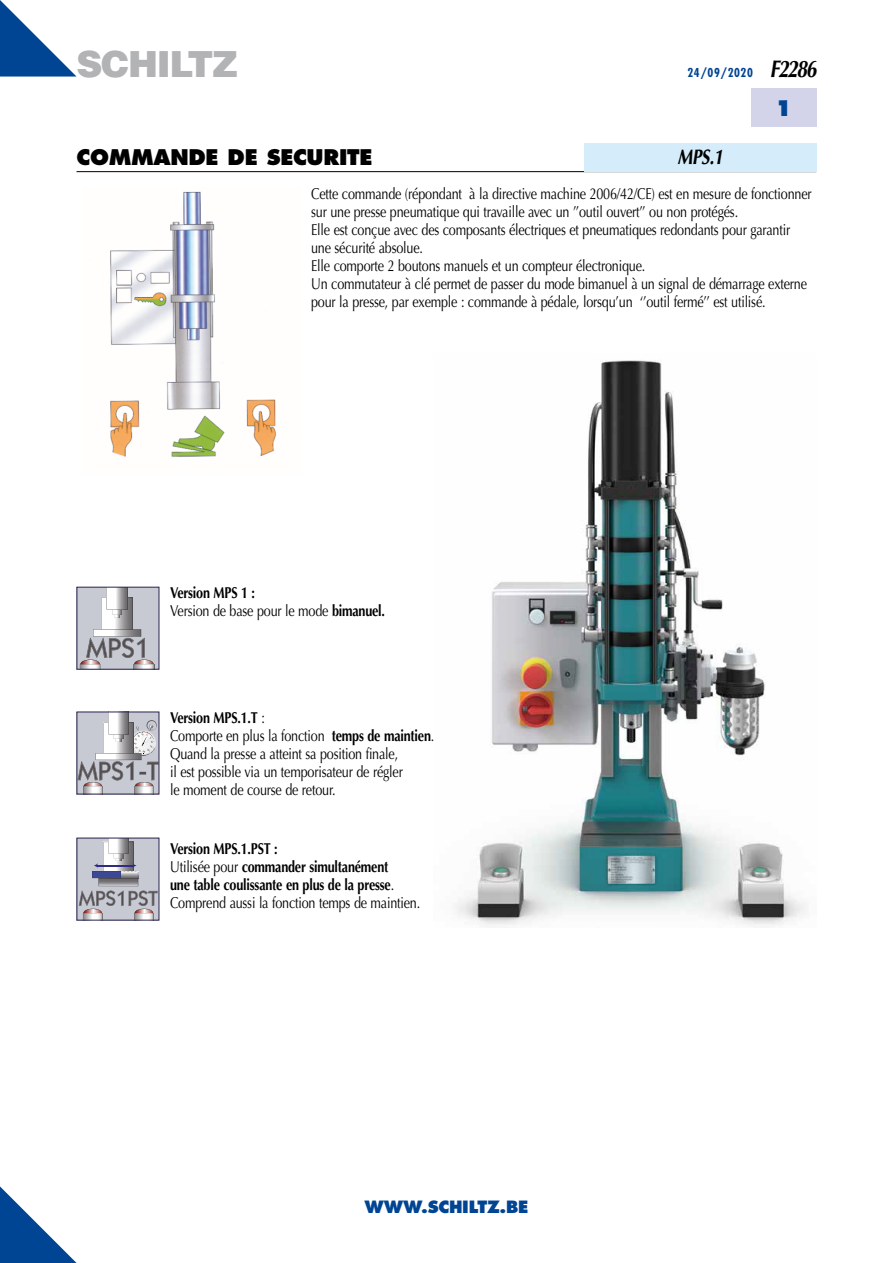
<style>
.page{position:relative;width:893px;height:1263px;background:#fff}
.page>*{position:absolute;margin:0;border:0;box-sizing:border-box;transform-origin:0 0}
.t1{font:900 36px "Helvetica";letter-spacing:-.035em;color:#b1b3b4}
.t2{font:800 21px "Futura";letter-spacing:-.015em;color:#000}
.t3{font:italic 700 21px "Optima";color:#000;scale:.8 1}
.t4{font:800 21px "Futura";color:#004494}
.t5{font:800 16.5px "Futura";letter-spacing:-.015em;color:#004494}
.t6{font:15.75px/18px "Optima";letter-spacing:-.015em;color:#000;scale:.8 1}
.t7{font:700 15.75px/18px "Optima";letter-spacing:-.015em;color:#000;scale:.8 1}
.t8{font:700 condensed 12px "Futura";letter-spacing:.05em;color:#004494}
.s1{font-family:"Optima";font-style:italic;font-stretch:normal;font-size:24px;color:#000}
.s2{font-weight:700}
.s3{font-weight:400}
</style>
<div class="page">
<svg style="left:0;top:1186px;width:77px;height:77px"></svg>
<hr style="left:77px;top:171px;width:739px;height:1px;background:#000">
<div style="left:751px;top:89px;width:65px;height:38px;background:#d3d4e9"></div>
<svg style="left:0;top:0;width:77px;height:77px"></svg>
<div style="left:584px;top:143px;width:232px;height:28px;background:#d5edfa"></div>
<img style="left:110px;top:191px;width:166px;height:266px">
<svg style="left:79px;top:840px;width:78px;height:78px"></svg>
<div style="left:77px;top:587px;width:82px;height:82px;background:#c7c9d3"></div>
<svg style="left:80px;top:589px;width:74px;height:79px"></svg>
<div style="left:77px;top:587px;width:82px;height:83px;border:1px solid #2a244d"></div>
<svg style="left:79px;top:714px;width:78px;height:78px"></svg>
<img style="left:455px;top:360px;width:351px;height:567px">
<h1 class="t1" style="left:77px;top:40px;width:163px">SCHILTZ</h1>
<p class="t8" style="left:687px;top:65px;width:130px">24/09/2020 <span class="s1">F2286</span></p>
<h2 class="t4" style="left:775px;top:95px;width:19px">1</h2>
<h2 class="t2" style="left:77px;top:144px;width:297px">COMMANDE DE SECURITE</h2>
<h2 class="t3" style="left:677px;top:145px;width:59px">MPS.1</h2>
<p class="t6" style="left:311px;top:184px;width:627px">Cette commande (répondant à la directive machine 2006/42/CE) est en mesure de fonctionner sur une presse pneumatique qui travaille avec un ’’outil ouvert’’ ou non protégés.<br>Elle est conçue avec des composants électriques et pneumatiques redondants pour garantir une sécurité absolue.<br>Elle comporte 2 boutons manuels et un compteur électronique.<br>Un commutateur à clé permet de passer du mode bimanuel à un signal de démarrage externe pour la presse, par exemple : commande à pédale, lorsqu’un ‘’outil fermé’’ est utilisé.</p>
<p class="t6" style="left:170px;top:584px;width:270px"><span class="s2">Version MPS 1 :<br></span>Version de base pour le mode <span class="s2">bimanuel.</span></p>
<p class="t6" style="left:170px;top:709px;width:332px"><span class="s2">Version MPS.1.T</span> :<br>Comporte en plus la fonction <span class="s2">temps de maintien</span>.<br>Quand la presse a atteint sa position finale,<br>il est possible via un temporisateur de régler<br>le moment de course de retour.</p>
<p class="t7" style="left:170px;top:839px;width:314px">Version MPS.1.PST :<br><span class="s3">Utilisée pour</span> commander simultanément<br>une table coulissante en plus de la presse<span class="s3">.<br>Comprend aussi la fonction temps de maintien.</span></p>
<p class="t5" style="left:365px;top:1197px;width:165px">WWW.SCHILTZ.BE</p>
</div>
